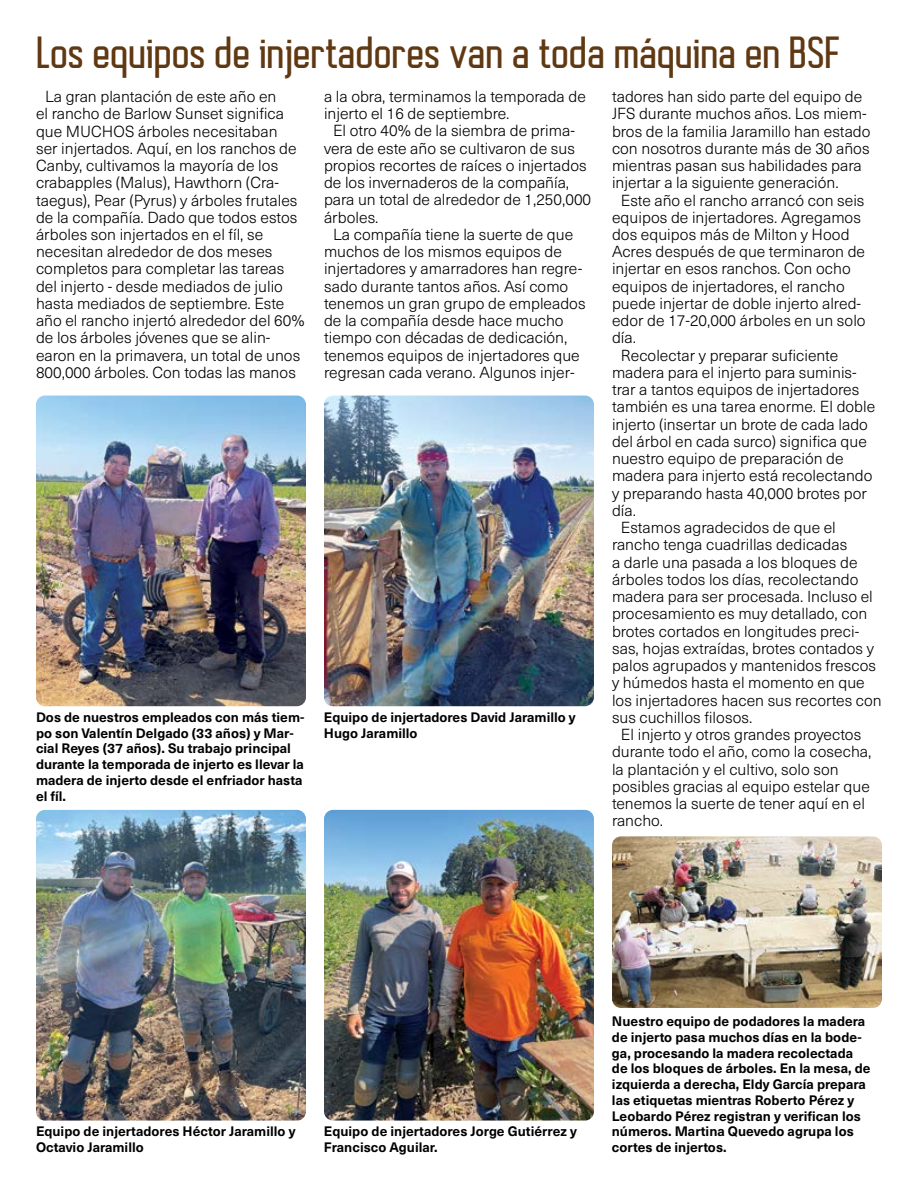
<style>
.page{position:relative;width:918px;height:1188px;background:#fff}
.page>*{position:absolute;margin:0;border:0;box-sizing:border-box;transform-origin:0 0}
.t1{font:700 42px "Autobus";color:#603913}
.t2{font:300 15.75px/17.2px "Neue Haas Unica W1 G";color:#000}
.t3{font:700 13.5px/15.8px "Neue Haas Unica W1 G";color:#000}
</style>
<div class="page">
<img style="left:324px;top:396px;width:270px;height:310px">
<img style="left:324px;top:810px;width:270px;height:311px">
<img style="left:612px;top:836px;width:270px;height:172px">
<img style="left:36px;top:396px;width:270px;height:310px">
<img style="left:36px;top:810px;width:270px;height:311px">
<h1 class="t1" style="left:36px;top:27px;width:806px">Los equipos de injertadores van a toda máquina en BSF</h1>
<p class="t2" style="left:612px;top:87px;width:252px">tadores han sido parte del equipo de</p>
<p class="t2" style="left:612px;top:104px;width:256px">JFS durante muchos años. Los miem-</p>
<p class="t2" style="left:612px;top:122px;width:260px">bros de la familia Jaramillo han estado</p>
<p class="t2" style="left:612px;top:139px;width:259px">con nosotros durante más de 30 años</p>
<p class="t2" style="left:612px;top:156px;width:251px">mientras pasan sus habilidades para</p>
<p class="t2" style="left:612px;top:173px;width:228px">injertar a la siguiente generación.</p>
<p class="t2" style="left:621px;top:191px;width:245px">Este año el rancho arrancó con seis</p>
<p class="t2" style="left:612px;top:208px;width:251px">equipos de injertadores. Agregamos</p>
<p class="t2" style="left:612px;top:225px;width:239px">dos equipos más de Milton y Hood</p>
<p class="t2" style="left:612px;top:242px;width:255px">Acres después de que terminaron de</p>
<p class="t2" style="left:612px;top:260px;width:240px">injertar en esos ranchos. Con ocho</p>
<p class="t2" style="left:612px;top:277px;width:234px">equipos de injertadores, el rancho</p>
<p class="t2" style="left:612px;top:294px;width:251px">puede injertar de doble injerto alred-</p>
<p class="t2" style="left:612px;top:311px;width:255px">edor de 17-20,000 árboles en un solo</p>
<p class="t2" style="left:612px;top:329px;width:26px">día.</p>
<p class="t2" style="left:621px;top:346px;width:219px">Recolectar y preparar suficiente</p>
<p class="t2" style="left:612px;top:363px;width:246px">madera para el injerto para suminis-</p>
<p class="t2" style="left:612px;top:380px;width:249px">trar a tantos equipos de injertadores</p>
<p class="t2" style="left:612px;top:397px;width:265px">también es una tarea enorme. El doble</p>
<p class="t2" style="left:612px;top:415px;width:257px">injerto (insertar un brote de cada lado</p>
<p class="t2" style="left:612px;top:432px;width:256px">del árbol en cada surco) significa que</p>
<p class="t2" style="left:612px;top:449px;width:233px">nuestro equipo de preparación de</p>
<p class="t2" style="left:612px;top:466px;width:262px">madera para injerto está recolectando</p>
<p class="t2" style="left:612px;top:484px;width:256px">y preparando hasta 40,000 brotes por</p>
<p class="t2" style="left:612px;top:501px;width:26px">día.</p>
<p class="t2" style="left:621px;top:518px;width:216px">Estamos agradecidos de que el</p>
<p class="t2" style="left:612px;top:535px;width:237px">rancho tenga cuadrillas dedicadas</p>
<p class="t2" style="left:612px;top:553px;width:247px">a darle una pasada a los bloques de</p>
<p class="t2" style="left:612px;top:570px;width:248px">árboles todos los días, recolectando</p>
<p class="t2" style="left:612px;top:587px;width:262px">madera para ser procesada. Incluso el</p>
<p class="t2" style="left:612px;top:604px;width:257px">procesamiento es muy detallado, con</p>
<p class="t2" style="left:612px;top:622px;width:249px">brotes cortados en longitudes preci-</p>
<p class="t2" style="left:612px;top:639px;width:263px">sas, hojas extraídas, brotes contados y</p>
<p class="t2" style="left:612px;top:656px;width:266px">palos agrupados y mantenidos frescos</p>
<p class="t2" style="left:612px;top:673px;width:254px">y húmedos hasta el momento en que</p>
<p class="t2" style="left:612px;top:691px;width:271px">los injertadores hacen sus recortes con</p>
<p class="t2" style="left:612px;top:708px;width:142px">sus cuchillos filosos.</p>
<p class="t2" style="left:621px;top:725px;width:242px">El injerto y otros grandes proyectos</p>
<p class="t2" style="left:612px;top:742px;width:261px">durante todo el año, como la cosecha,</p>
<p class="t2" style="left:612px;top:760px;width:228px">la plantación y el cultivo, solo son</p>
<p class="t2" style="left:612px;top:777px;width:259px">posibles gracias al equipo estelar que</p>
<p class="t2" style="left:612px;top:794px;width:254px">tenemos la suerte de tener aquí en el</p>
<p class="t2" style="left:612px;top:811px;width:53px">rancho.</p>
<p class="t2" style="left:36px;top:87px;width:270px;text-indent:9px">La gran plantación de este año en<br>el rancho de Barlow Sunset significa que MUCHOS árboles necesitaban<br>ser injertados. Aquí, en los ranchos de Canby, cultivamos la mayoría de los crabapples (Malus), Hawthorn (Cra&shy;taegus), Pear (Pyrus) y árboles frutales de la compañía. Dado que todos estos árboles son injertados en el fíl, se necesitan alrededor de dos meses completos para completar las tareas del injerto - desde mediados de julio hasta mediados de septiembre. Este año el rancho injertó alrededor del 60% de los árboles jóvenes que se alin&shy;earon en la primavera, un total de unos 800,000 árboles. Con todas las manos</p>
<p class="t2" style="left:324px;top:87px;width:263px">a la obra, terminamos la temporada de</p>
<p class="t2" style="left:324px;top:104px;width:187px">injerto el 16 de septiembre.</p>
<p class="t2" style="left:333px;top:121px;width:243px">El otro 40% de la siembra de prima-</p>
<p class="t2" style="left:324px;top:139px;width:252px">vera de este año se cultivaron de sus</p>
<p class="t2" style="left:324px;top:156px;width:264px">propios recortes de raíces o injertados</p>
<p class="t2" style="left:324px;top:173px;width:247px">de los invernaderos de la compañía,</p>
<p class="t2" style="left:324px;top:190px;width:269px">para un total de alrededor de 1,250,000</p>
<p class="t2" style="left:324px;top:208px;width:56px">árboles.</p>
<p class="t2" style="left:333px;top:225px;width:242px">La compañía tiene la suerte de que</p>
<p class="t2" style="left:324px;top:242px;width:239px">muchos de los mismos equipos de</p>
<p class="t2" style="left:324px;top:259px;width:260px">injertadores y amarradores han regre-</p>
<p class="t2" style="left:324px;top:277px;width:246px">sado durante tantos años. Así como</p>
<p class="t2" style="left:324px;top:294px;width:263px">tenemos un gran grupo de empleados</p>
<p class="t2" style="left:324px;top:311px;width:241px">de la compañía desde hace mucho</p>
<p class="t2" style="left:324px;top:328px;width:245px">tiempo con décadas de dedicación,</p>
<p class="t2" style="left:324px;top:346px;width:257px">tenemos equipos de injertadores que</p>
<p class="t2" style="left:324px;top:363px;width:252px">regresan cada verano. Algunos injer-</p>
<p class="t3" style="left:36px;top:708px;width:270px">Dos de nuestros empleados con más tiem&shy;po son Valentín Delgado (33 años) y Mar&shy;cial Reyes (37 años). Su trabajo principal durante la temporada de injerto es llevar la madera de injerto desde el enfriador hasta el fíl.</p>
<p class="t3" style="left:324px;top:708px;width:253px">Equipo de injertadores David Jaramillo y<br>Hugo Jaramillo</p>
<p class="t3" style="left:36px;top:1123px;width:261px">Equipo de injertadores Héctor Jaramillo y<br>Octavio Jaramillo</p>
<p class="t3" style="left:324px;top:1123px;width:254px">Equipo de injertadores Jorge Gutiérrez y<br>Francisco Aguilar.</p>
<p class="t3" style="left:612px;top:1012px;width:260px">Nuestro equipo de podadores la madera de injerto pasa muchos días en la bode&shy;ga, procesando la madera recolectada de los bloques de árboles. En la mesa, de izquierda a derecha, Eldy García prepara las etiquetas mientras Roberto Pérez y Leobardo Pérez registran y verifican los números. Martina Quevedo agrupa los cortes de injertos.</p>
</div>
